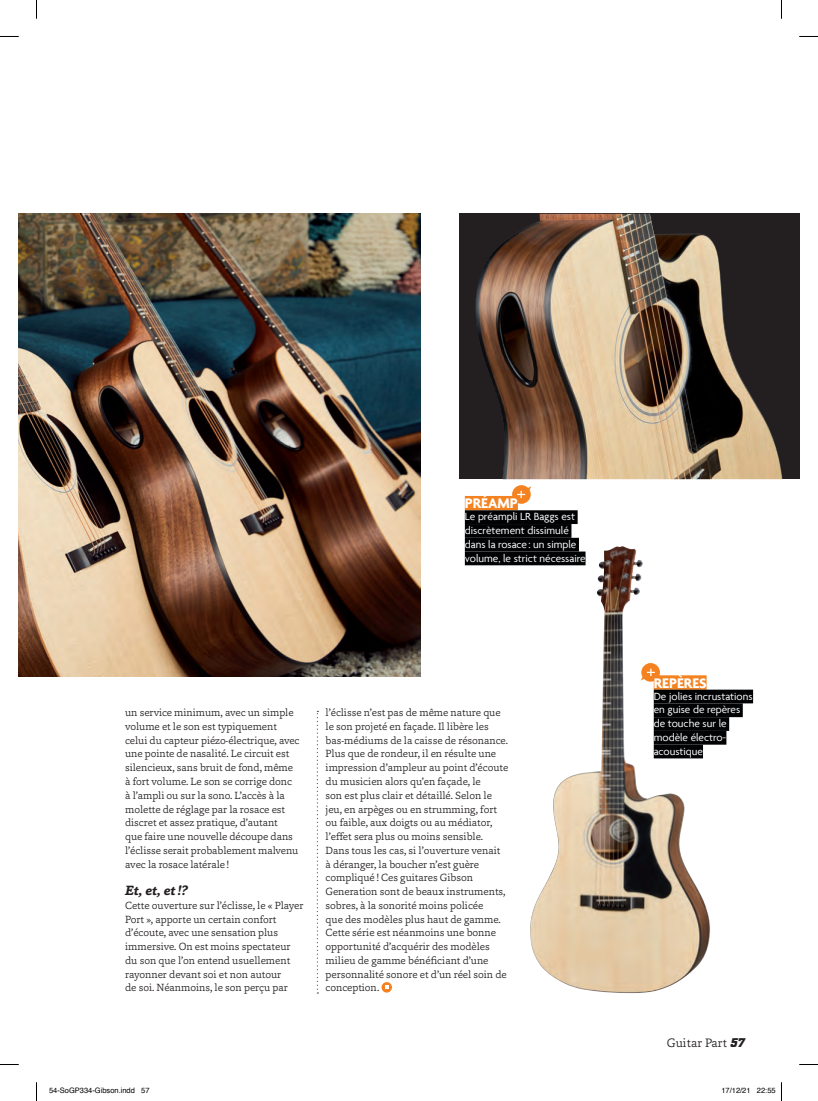
<style>
.page{position:relative;width:818px;height:1101px;background:#fff}
.page>*{position:absolute;margin:0;border:0;box-sizing:border-box;transform-origin:0 0}
.LEGENDE_MATOS{font:700 15px "Agenda";color:#fff}
.TXT_COURANT{font:italic 700 13.75px "Capita";color:#231f20}
.t1{font:300 12.5px "Capita";color:#231f20}
.LEGENDE_MATOS-2{font:11.25px/13.8px "Agenda";color:#fff}
.TXT_COURANT-2{font:300 10.62px/13.8px "Capita";letter-spacing:-.005em;color:#231f20}
.t2{font:7.5px "Helvetica";color:#000}
.s1{font-family:"City";font-weight:700;font-style:italic}
</style>
<div class="page">
<div style="left:381px;top:982px;width:11px;height:10px;background:#f58220;border-radius:50%"></div>
<svg style="left:385px;top:985px;width:3px;height:4px"></svg>
<img style="left:19px;top:214px;width:401px;height:462px">
<div style="left:653px;top:689px;width:99px;height:14px;background:#010203"></div>
<div style="left:653px;top:703px;width:89px;height:14px;background:#010203"></div>
<div style="left:653px;top:717px;width:75px;height:14px;background:#010203"></div>
<div style="left:653px;top:731px;width:73px;height:13px;background:#010203"></div>
<img style="left:529px;top:546px;width:181px;height:447px">
<svg style="left:316px;top:711px;width:2px;height:282px"></svg>
<div style="left:459px;top:214px;width:339px;height:265px;background:#231f20"></div>
<img style="left:475px;top:214px;width:307px;height:265px">
<svg style="left:512px;top:485px;width:19px;height:19px"></svg>
<div style="left:464px;top:496px;width:53px;height:14px;background:#f58220"></div>
<div style="left:464px;top:510px;width:113px;height:14px;background:#010203"></div>
<div style="left:464px;top:524px;width:107px;height:14px;background:#010203"></div>
<div style="left:464px;top:538px;width:114px;height:13px;background:#010203"></div>
<div style="left:464px;top:551px;width:121px;height:14px;background:#010203"></div>
<svg style="left:0;top:36px;width:19px;height:1px"></svg>
<svg style="left:799px;top:36px;width:18px;height:1px"></svg>
<svg style="left:0;top:1064px;width:19px;height:1px"></svg>
<svg style="left:799px;top:1064px;width:18px;height:1px"></svg>
<svg style="left:36px;top:0;width:1px;height:19px"></svg>
<svg style="left:36px;top:1082px;width:1px;height:18px"></svg>
<p class="LEGENDE_MATOS" style="left:464px;top:494px;width:54px">PRÉAMP</p>
<p class="LEGENDE_MATOS-2" style="left:464px;top:509px;width:122px">Le préampli LR Baggs est discrètement dissimulé dans la rosace : un simple volume, le strict nécessaire</p>
<p class="TXT_COURANT-2" style="left:125px;top:705px;width:176px">un service minimum, avec un simple volume et le son est typiquement celui du capteur piézo-électrique, avec une pointe de nasalité. Le circuit est silencieux, sans bruit de fond, même à fort volume. Le son se corrige donc à l’ampli ou sur la sono. L’accès à la molette de réglage par la rosace est discret et assez pratique, d’autant<br>que faire une nouvelle découpe dans l’éclisse serait probablement malvenu avec la rosace latérale!</p>
<p class="TXT_COURANT" style="left:125px;top:881px;width:64px">Et, et, et!?</p>
<p class="TXT_COURANT-2" style="left:125px;top:898px;width:180px">Cette ouverture sur l’éclisse, le « Player Port », apporte un certain confort d’écoute, avec une sensation plus immersive. On est moins spectateur du son que l’on entend usuellement rayonner devant soi et non autour<br>de soi. Néanmoins, le son perçu par</p>
<p class="TXT_COURANT-2" style="left:325px;top:705px;width:184px">l’éclisse n’est pas de même nature que le son projeté en façade. Il libère les bas-médiums de la caisse de résonance.<br>Plus que de rondeur, il en résulte une impression d’ampleur au point d’écoute du musicien alors qu’en façade, le<br>son est plus clair et détaillé. Selon le jeu, en arpèges ou en strumming, fort ou faible, aux doigts ou au médiator, l’effet sera plus ou moins sensible.<br>Dans tous les cas, si l’ouverture venait à déranger, la boucher n’est guère compliqué! Ces guitares Gibson Generation sont de beaux instruments, sobres, à la sonorité moins policée<br>que des modèles plus haut de gamme.<br>Cette série est néanmoins une bonne opportunité d’acquérir des modèles milieu de gamme bénéficiant d’une personnalité sonore et d’un réel soin de conception.</p>
<p class="LEGENDE_MATOS" style="left:653px;top:673px;width:54px">REPÈRES</p>
<p class="LEGENDE_MATOS-2" style="left:653px;top:689px;width:100px">De jolies incrustations en guise de repères de touche sur le modèle électro&shy;acoustique</p>
<p class="t1" style="left:666px;top:1034px;width:79px">Guitar Part <span class="s1">57</span></p>
<p class="t2" style="left:49px;top:1085px;width:102px">54-SoGP334-Gibson.indd 57</p>
<p class="t2" style="left:721px;top:1085px;width:56px">17/12/21 22:55</p>
</div>
